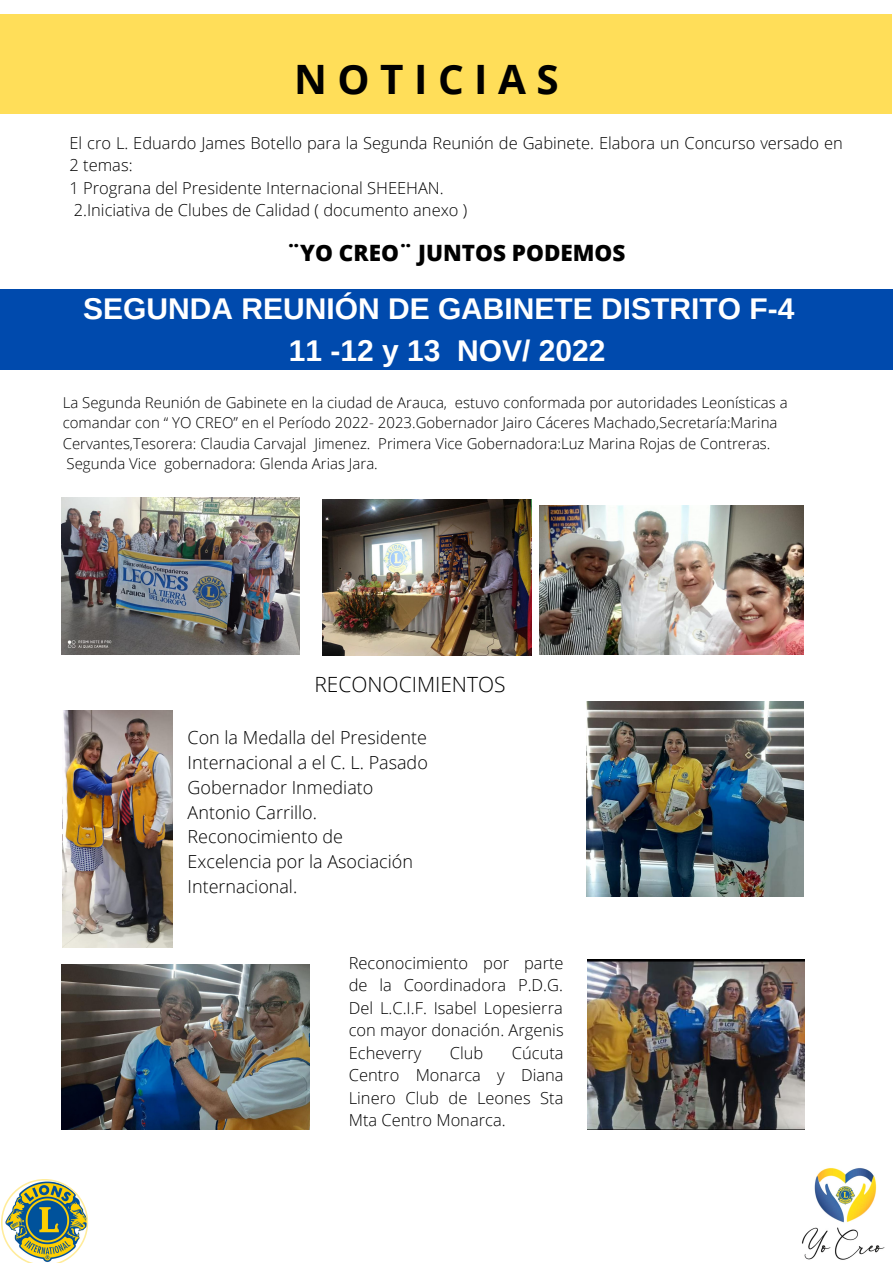
<style>
.page{position:relative;width:893px;height:1264px;background:#fff}
.page>*{position:absolute;margin:0;border:0;box-sizing:border-box;transform-origin:0 0}
.t1{font:700 40.5px "Open Sans";color:#000}
.t2{font:700 30px/41.5px "Arimo";color:#fff;text-align:center}
.t3{font:800 22.5px "Open Sans";color:#000}
.t4{font:300 21px "Open Sans";color:#000}
.t5{font:300 18px/24.8px "Open Sans";color:#000}
.t6{font:300 16.5px/22.5px "Open Sans";color:#000;text-align:justify}
.t7{font:300 15px/20.2px "Open Sans";color:#000}
</style>
<div class="page">
<img style="left:802px;top:1168px;width:83px;height:92px">
<svg style="left:1px;top:1179px;width:87px;height:83px"></svg>
<div style="left:0;top:14px;width:891px;height:99px;background:#ffde59"></div>
<img style="left:322px;top:499px;width:209px;height:156px">
<img style="left:61px;top:498px;width:239px;height:156px">
<img style="left:539px;top:505px;width:264px;height:149px">
<img style="left:63px;top:710px;width:110px;height:237px">
<img style="left:61px;top:964px;width:249px;height:165px">
<img style="left:587px;top:959px;width:217px;height:170px">
<img style="left:586px;top:702px;width:217px;height:194px">
<div style="left:0;top:289px;width:892px;height:80px;background:#004aad"></div>
<h1 class="t1" style="left:294px;top:51px;width:266px">N O T I C I A S</h1>
<p class="t6" style="left:69px;top:131px;width:775px;text-align:left">El cro L. Eduardo James Botello para la Segunda Reunión de Gabinete. Elabora un Concurso versado en 2 temas:<br>1 Prograna del Presidente Internacional SHEEHAN.<br>2.Iniciativa de Clubes de Calidad ( documento anexo )</p>
<h3 class="t3" style="left:287px;top:237px;width:340px">¨YO CREO¨ JUNTOS PODEMOS</h3>
<h2 class="t2" style="left:83px;top:288px;width:712px">SEGUNDA REUNIÓN DE GABINETE DISTRITO F-4<br>11 -12 y 13 NOV/ 2022</h2>
<p class="t7" style="left:63px;top:392px;width:726px">La Segunda Reunión de Gabinete en la ciudad de Arauca, estuvo conformada por autoridades Leonísticas a comandar con “ YO CREO” en el Período 2022- 2023.Gobernador Jairo Cáceres Machado,Secretaría:Marina Cervantes,Tesorera: Claudia Carvajal Jimenez. Primera Vice Gobernadora:Luz Marina Rojas de Contreras.<br>Segunda Vice gobernadora: Glenda Arias Jara.</p>
<p class="t4" style="left:314px;top:669px;width:193px">RECONOCIMIENTOS</p>
<p class="t5" style="left:187px;top:725px;width:242px">Con la Medalla del Presidente<br>Internacional a el C. L. Pasado<br>Gobernador Inmediato<br>Antonio Carrillo.<br>Reconocimiento de<br>Excelencia por la Asociación<br>Internacional.</p>
<p class="t6" style="left:349px;top:951px;width:216px">Reconocimiento por parte de la Coordinadora P.D.G.<br>Del L.C.I.F. Isabel Lopesierra con mayor donación. Argenis Echeverry</p>
<p class="t6" style="left:349px;top:1041px;width:216px;text-indent:163px">Cúcuta Centro Monarca y Diana Linero Club de Leones Sta Mta Centro Monarca.</p>
<p class="t6" style="left:450px;top:1041px;width:35px">Club</p>
</div>
